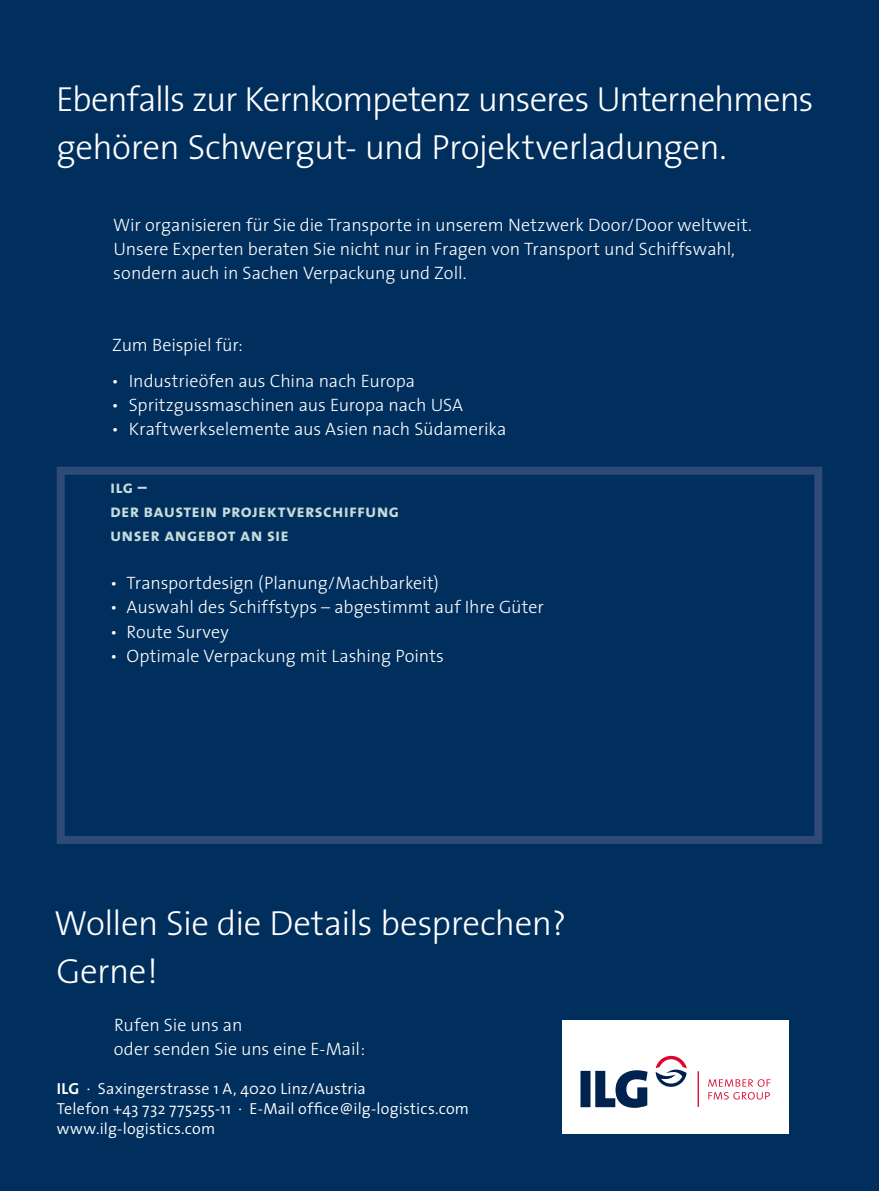
<style>
.page{position:relative;width:879px;height:1191px;background:#002f5d}
.page>*{position:absolute;margin:0;border:0;box-sizing:border-box;transform-origin:0 0}
.t1{font:300 35px/48px "The Sans";letter-spacing:-.02em;color:#fff}
.t2{font:300 18px/24px "The Sans";color:#fff}
.t3{font:18px/24px "The Sans Bold Caps";letter-spacing:.015em;color:#c6dbda}
.t4{font:300 16px/20px "The Sans";letter-spacing:.015em;color:#fff}
.s1{font-family:"The Sans Bold Caps";font-weight:400}
</style>
<div class="page">
<div style="left:57px;top:467px;width:765px;height:377px;border:8px solid #2f4a77"></div>
<div style="left:562px;top:1020px;width:227px;height:114px;background:#fff"></div>
<svg style="left:580px;top:1070px;width:67px;height:37px"></svg>
<svg style="left:655px;top:1055px;width:32px;height:31px"></svg>
<hr style="left:698px;top:1071px;width:1px;height:35px;background:#dd042d">
<svg style="left:708px;top:1092px;width:62px;height:7px"></svg>
<svg style="left:708px;top:1079px;width:62px;height:7px"></svg>
<h1 class="t1" style="left:56px;top:74px;width:759px">Ebenfalls zur Kernkompetenz unseres Unternehmens gehören Schwergut- und Projektverladungen.</h1>
<p class="t2" style="left:113px;top:212px;width:640px">Wir organisieren für Sie die Transporte in unserem Netzwerk Door/Door weltweit.<br>Unsere Experten beraten Sie nicht nur in Fragen von Transport und Schiffswahl, sondern auch in Sachen Verpackung und Zoll.</p>
<p class="t2" style="left:112px;top:332px;width:132px">Zum Beispiel für:</p>
<p class="t2" style="left:111px;top:368px;width:305px">• Industrieöfen aus China nach Europa</p>
<p class="t2" style="left:111px;top:392px;width:353px">• Spritzgussmaschinen aus Europa nach USA</p>
<p class="t2" style="left:111px;top:416px;width:397px">• Kraftwerkselemente aus Asien nach Südamerika</p>
<p class="t3" style="left:110px;top:475px;width:291px">ilg –<br>der baustein projektverschiffung unser angebot an sie</p>
<p class="t2" style="left:110px;top:571px;width:330px">• Transportdesign (Planung/Machbarkeit)</p>
<p class="t2" style="left:110px;top:595px;width:435px">• Auswahl des Schiffstyps – abgestimmt auf Ihre Güter</p>
<p class="t2" style="left:110px;top:619px;width:120px">• Route Survey</p>
<p class="t2" style="left:110px;top:643px;width:335px">• Optimale Verpackung mit Lashing Points</p>
<h1 class="t1" style="left:54px;top:898px;width:514px">Wollen Sie die Details besprechen?<br>Gerne!</h1>
<p class="t2" style="left:114px;top:1012px;width:253px">Rufen Sie uns an<br>oder senden Sie uns eine E-Mail:</p>
<p class="t4" style="left:57px;top:1078px;width:414px"><span class="s1">ILG</span> · Saxingerstrasse 1 A, 4020 Linz/Austria<br>Telefon +43 732 775255-11 · E-Mail office@ilg-logistics.com www.ilg-logistics.com</p>
</div>
